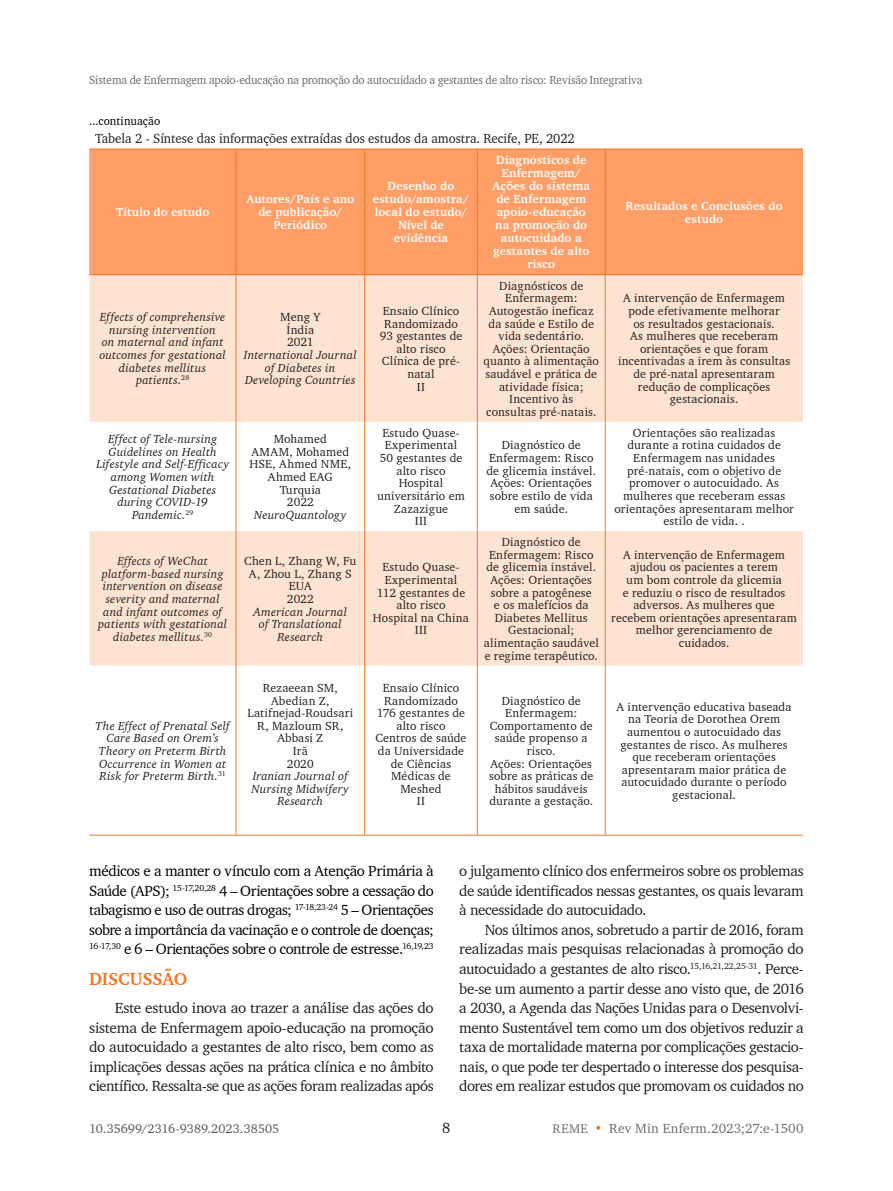
<style>
.page{position:relative;width:893px;height:1191px;background:#fff}
.page>*{position:absolute;margin:0;border:0;box-sizing:border-box;transform-origin:0 0}
.t1{font:700 18px "Charter BT";letter-spacing:-.01em;color:#f57523}
.t2{font:15px/19.5px "Charter BT";letter-spacing:-.025em;color:#231f20;text-align:justify}
.t3{font:15px/19.5px "Charter BT";letter-spacing:-.025em;color:#000;text-align:justify}
.t4{font:13.5px "Charter BT";letter-spacing:-.005em;color:#231f20;scale:.96 1}
.t5{font:13.5px "Charter BT";letter-spacing:.01em;color:#6c6d70}
.t6{font:12.75px "Charter BT";color:#57585a}
.t7{font:12px/12.6px "Charter BT";letter-spacing:.015em;color:#231f20;text-align:center}
.t8{font:italic 12px/12.6px "Charter BT";letter-spacing:.015em;color:#231f20;text-align:center}
.t9{font:700 12px/13px "Charter BT";letter-spacing:.015em;color:#fff;text-align:center}
.t10{font:12px "Charter BT";letter-spacing:-.01em;color:#6c6d70;scale:.95 1}
.t11{font:12px "Charter BT";letter-spacing:.005em;color:#000;scale:.96 1}
.s1{font-size:12.75px}
.s2{color:#f57523}
</style>
<div class="page">
<div style="left:89px;top:150px;width:714px;height:124px;background:#ff9f67"></div>
<svg style="left:89px;top:275px;width:714px;height:390px;fill:#ffe3d2"></svg>
<hr style="left:89px;top:149px;width:147px;height:1px;background:#f57523">
<hr style="left:236px;top:149px;width:129px;height:1px;background:#f57523">
<hr style="left:365px;top:149px;width:112px;height:1px;background:#f57523">
<hr style="left:477px;top:149px;width:128px;height:1px;background:#f57523">
<hr style="left:605px;top:149px;width:198px;height:1px;background:#f57523">
<hr style="left:89px;top:834px;width:147px;height:1px;background:#f57523">
<hr style="left:236px;top:834px;width:129px;height:1px;background:#f57523">
<hr style="left:365px;top:834px;width:112px;height:1px;background:#f57523">
<hr style="left:477px;top:834px;width:128px;height:1px;background:#f57523">
<hr style="left:605px;top:834px;width:198px;height:1px;background:#f57523">
<hr style="left:89px;top:274px;width:147px;height:1px;background:#f57523">
<hr style="left:236px;top:274px;width:129px;height:1px;background:#f57523">
<hr style="left:365px;top:274px;width:112px;height:1px;background:#f57523">
<hr style="left:477px;top:274px;width:128px;height:1px;background:#f57523">
<hr style="left:605px;top:274px;width:198px;height:1px;background:#f57523">
<hr style="left:236px;top:149px;width:1px;height:125px;background:#f57523">
<hr style="left:364px;top:149px;width:1px;height:125px;background:#f57523">
<hr style="left:477px;top:149px;width:1px;height:125px;background:#f57523">
<hr style="left:605px;top:149px;width:1px;height:125px;background:#f57523">
<hr style="left:236px;top:275px;width:1px;height:147px;background:#f57523">
<hr style="left:364px;top:275px;width:1px;height:147px;background:#f57523">
<hr style="left:477px;top:275px;width:1px;height:147px;background:#f57523">
<hr style="left:605px;top:275px;width:1px;height:147px;background:#f57523">
<hr style="left:236px;top:422px;width:1px;height:109px;background:#f57523">
<hr style="left:364px;top:422px;width:1px;height:109px;background:#f57523">
<hr style="left:477px;top:422px;width:1px;height:109px;background:#f57523">
<hr style="left:605px;top:422px;width:1px;height:109px;background:#f57523">
<hr style="left:236px;top:531px;width:1px;height:134px;background:#f57523">
<hr style="left:364px;top:531px;width:1px;height:134px;background:#f57523">
<hr style="left:477px;top:531px;width:1px;height:134px;background:#f57523">
<hr style="left:605px;top:531px;width:1px;height:134px;background:#f57523">
<hr style="left:236px;top:665px;width:1px;height:169px;background:#f57523">
<hr style="left:364px;top:665px;width:1px;height:169px;background:#f57523">
<hr style="left:477px;top:665px;width:1px;height:169px;background:#f57523">
<hr style="left:605px;top:665px;width:1px;height:169px;background:#f57523">
<p class="t10" style="left:89px;top:72px;width:584px">Sistema de Enfermagem apoio-educação na promoção do autocuidado a gestantes de alto risco: Revisão Integrativa</p>
<p class="t11" style="left:89px;top:113px;width:76px">...continuação</p>
<p class="t4" style="left:95px;top:130px;width:501px">Tabela 2 - Síntese das informações extraídas dos estudos da amostra. Recife, PE, 2022</p>
<p class="t9" style="left:116px;top:205px;width:95px">Título do estudo</p>
<p class="t9" style="left:246px;top:192px;width:109px">Autores/País e ano de publicação/<br>Periódico</p>
<p class="t8" style="left:99px;top:310px;width:128px">Effects of comprehensive nursing intervention<br>on maternal and infant outcomes for gestational diabetes mellitus patients.<sup>28</sup></p>
<p class="t7" style="left:280px;top:310px;width:42px">Meng Y<br>Índia<br>2021</p>
<p class="t8" style="left:244px;top:348px;width:114px">International Journal of Diabetes in<br>Developing Countries</p>
<p class="t8" style="left:96px;top:432px;width:134px">Effect of Tele-nursing<br>Guidelines on Health<br>Lifestyle and Self-Efficacy among Women with<br>Gestational Diabetes during COVID-19<br>Pandemic.<sup>29</sup></p>
<p class="t7" style="left:249px;top:432px;width:103px">Mohamed<br>AMAM, Mohamed<br>HSE, Ahmed NME,<br>Ahmed EAG<br>Turquia<br>2022</p>
<p class="t8" style="left:254px;top:508px;width:94px">NeuroQuantology</p>
<p class="t8" style="left:98px;top:554px;width:130px">Effects of WeChat platform-based nursing intervention on disease severity and maternal and infant outcomes of patients with gestational diabetes mellitus.<sup>30</sup></p>
<p class="t7" style="left:244px;top:554px;width:114px">Chen L, Zhang W, Fu<br>A, Zhou L, Zhang S<br>EUA<br>2022</p>
<p class="t8" style="left:254px;top:605px;width:95px">American Journal of Translational<br>Research</p>
<p class="t9" style="left:373px;top:179px;width:98px">Desenho do estudo/amostra/ local do estudo/<br>Nível de evidência</p>
<p class="t7" style="left:380px;top:304px;width:84px">Ensaio Clínico<br>Randomizado<br>93 gestantes de alto risco<br>Clínica de pré&shy;natal<br>II</p>
<p class="t7" style="left:377px;top:426px;width:89px">Estudo Quase-<br>Experimental<br>50 gestantes de alto risco<br>Hospital universitário em<br>Zazazigue<br>III</p>
<p class="t7" style="left:373px;top:561px;width:98px">Estudo Quase-<br>Experimental<br>112 gestantes de alto risco<br>Hospital na China<br>III</p>
<p class="t9" style="left:493px;top:153px;width:99px">Diagnósticos de<br>Enfermagem/<br>Ações do sistema de Enfermagem apoio-educação na promoção do autocuidado a gestantes de alto risco</p>
<p class="t7" style="left:484px;top:279px;width:117px">Diagnósticos de<br>Enfermagem:<br>Autogestão ineficaz da saúde e Estilo de vida sedentário.<br>Ações: Orientação quanto à alimentação saudável e prática de atividade física;<br>Incentivo às consultas pré-natais.</p>
<p class="t7" style="left:486px;top:439px;width:111px">Diagnóstico de<br>Enfermagem: Risco de glicemia instável.<br>Ações: Orientações sobre estilo de vida em saúde.</p>
<p class="t7" style="left:484px;top:535px;width:117px">Diagnóstico de<br>Enfermagem: Risco de glicemia instável.<br>Ações: Orientações sobre a patogênese<br>e os malefícios da<br>Diabetes Mellitus<br>Gestacional; alimentação saudável e regime terapêutico.</p>
<p class="t9" style="left:626px;top:199px;width:159px">Resultados e Conclusões do estudo</p>
<p class="t7" style="left:618px;top:292px;width:174px">A intervenção de Enfermagem pode efetivamente melhorar<br>os resultados gestacionais.<br>As mulheres que receberam orientações e que foram incentivadas a irem às consultas de pré-natal apresentaram redução de complicações gestacionais.</p>
<p class="t7" style="left:614px;top:426px;width:181px">Orientações são realizadas durante a rotina cuidados de<br>Enfermagem nas unidades pré-natais, com o objetivo de promover o autocuidado. As mulheres que receberam essas orientações apresentaram melhor estilo de vida. .</p>
<p class="t7" style="left:611px;top:548px;width:187px">A intervenção de Enfermagem ajudou os pacientes a terem<br>um bom controle da glicemia<br>e reduziu o risco de resultados adversos. As mulheres que recebem orientações apresentaram melhor gerenciamento de cuidados.</p>
<p class="t8" style="left:96px;top:719px;width:136px">The Effect of Prenatal Self<br>Care Based on Orem’s<br>Theory on Preterm Birth<br>Occurrence in Women at<br>Risk for Preterm Birth.<sup>31</sup></p>
<p class="t7" style="left:247px;top:681px;width:107px">Rezaeean SM,<br>Abedian Z,<br>Latifnejad-Roudsari<br>R, Mazloum SR,<br>Abbasi Z<br>Irã<br>2020</p>
<p class="t8" style="left:252px;top:769px;width:99px">Iranian Journal of<br>Nursing Midwifery<br>Research</p>
<p class="t7" style="left:375px;top:681px;width:93px">Ensaio Clínico<br>Randomizado<br>176 gestantes de alto risco<br>Centros de saúde da Universidade de Ciências<br>Médicas de<br>Meshed<br>II</p>
<p class="t7" style="left:489px;top:694px;width:106px">Diagnóstico de<br>Enfermagem:<br>Comportamento de saúde propenso a risco.<br>Ações: Orientações sobre as práticas de hábitos saudáveis durante a gestação.</p>
<p class="t7" style="left:617px;top:700px;width:176px">A intervenção educativa baseada na Teoria de Dorothea Orem aumentou o autocuidado das gestantes de risco. As mulheres que receberam orientações apresentaram maior prática de autocuidado durante o período gestacional.</p>
<p class="t3" style="left:89px;top:861px;width:346px">médicos e a manter o vínculo com a Atenção Primária à Saúde (APS); <sup>15-17,20,28</sup> 4 – Orientações sobre a cessação do tabagismo e uso de outras drogas; <sup>17-18,23-24</sup> 5 – Orientações sobre a importância da vacinação e o controle de doenças; <sup>16-17,30</sup> e 6 – Orientações sobre o controle de estresse.<sup>16,19,23</sup></p>
<h1 class="t1" style="left:89px;top:967px;width:99px">DISCUSSÃO</h1>
<p class="t2" style="left:89px;top:997px;width:346px;text-indent:26px">Este estudo inova ao trazer a análise das ações do sistema de Enfermagem apoio-educação na promoção do autocuidado a gestantes de alto risco, bem como as implicações dessas ações na prática clínica e no âmbito científico. Ressalta-se que as ações foram realizadas após</p>
<p class="t2" style="left:459px;top:861px;width:346px">o julgamento clínico dos enfermeiros sobre os problemas de saúde identificados nessas gestantes, os quais levaram à necessidade do autocuidado.</p>
<p class="t2" style="left:459px;top:919px;width:346px;text-indent:26px">Nos últimos anos, sobretudo a partir de 2016, foram realizadas mais pesquisas relacionadas à promoção do autocuidado a gestantes de alto risco.<sup>15,16,21,22,25-31</sup>. Perce&shy;be-se um aumento a partir desse ano visto que, de 2016 a 2030, a Agenda das Nações Unidas para o Desenvolvi&shy;mento Sustentável tem como um dos objetivos reduzir a taxa de mortalidade materna por complicações gestacio&shy;nais, o que pode ter despertado o interesse dos pesquisa&shy;dores em realizar estudos que promovam os cuidados no</p>
<p class="t2" style="left:442px;top:1118px;width:10px">8</p>
<p class="t6" style="left:89px;top:1120px;width:192px">10.35699/2316-9389.2023.38505</p>
<p class="t5" style="left:553px;top:1120px;width:253px"><span class="s1">REME</span> <span class="s2">•</span> Rev Min Enferm.2023;27:e-1500</p>
</div>
